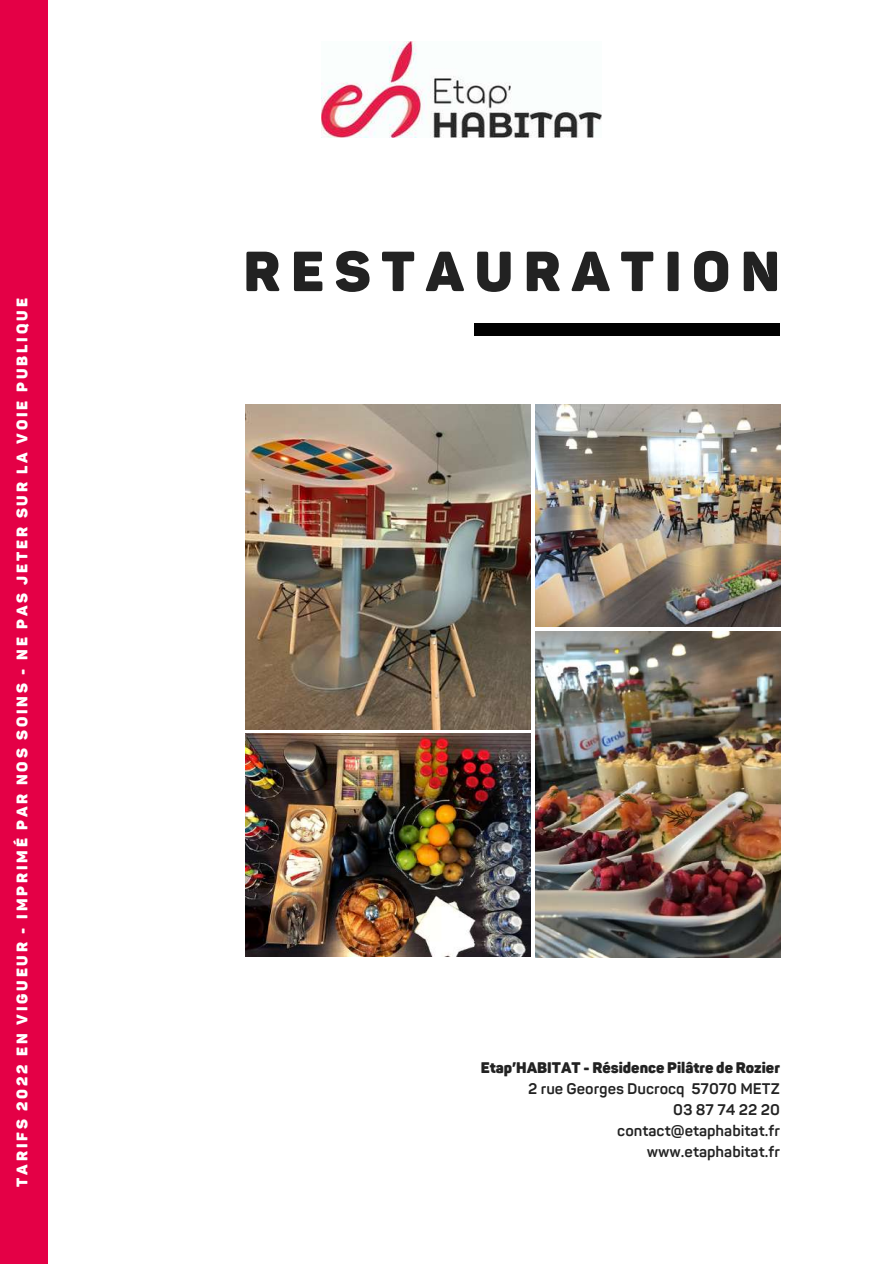
<style>
.page{position:relative;width:894px;height:1264px;background:#fff}
.page>*{position:absolute;margin:0;border:0;box-sizing:border-box;transform-origin:0 0}
.t1{font:900 55.5px "Panton";letter-spacing:.19em;color:#222}
.t2{font:700 15.15px/20.9px "Panton";color:#222;text-align:right}
.t3{font:900 15.15px "Panton";letter-spacing:.19em;color:#fff}
.t4{font:900 15.15px "Panton";color:#222}
</style>
<div class="page">
<img style="left:535px;top:405px;width:245px;height:221px">
<div style="left:0;top:0;width:48px;height:1263px;background:#e40046"></div>
<div style="left:474px;top:323px;width:305px;height:13px;background:#000"></div>
<img style="left:321px;top:42px;width:280px;height:95px">
<img style="left:535px;top:631px;width:245px;height:326px">
<img style="left:245px;top:733px;width:285px;height:223px">
<img style="left:245px;top:405px;width:285px;height:324px">
<p class="t3" style="left:13px;top:1186px;width:889px;rotate:-90deg">TARIFS 2022 EN VIGUEUR - IMPRIMÉ PAR NOS SOINS - NE PAS JETER SUR LA VOIE PUBLIQUE</p>
<h1 class="t1" style="left:243px;top:239px;width:537px">RESTAURATION</h1>
<p class="t4" style="left:480px;top:1059px;width:300px">Etap’HABITAT - Résidence Pilâtre de Rozier</p>
<p class="t2" style="left:528px;top:1078px;width:253px">2 rue Georges Ducrocq 57070 METZ<br>03 87 74 22 20 contact@etaphabitat.fr www.etaphabitat.fr</p>
</div>
